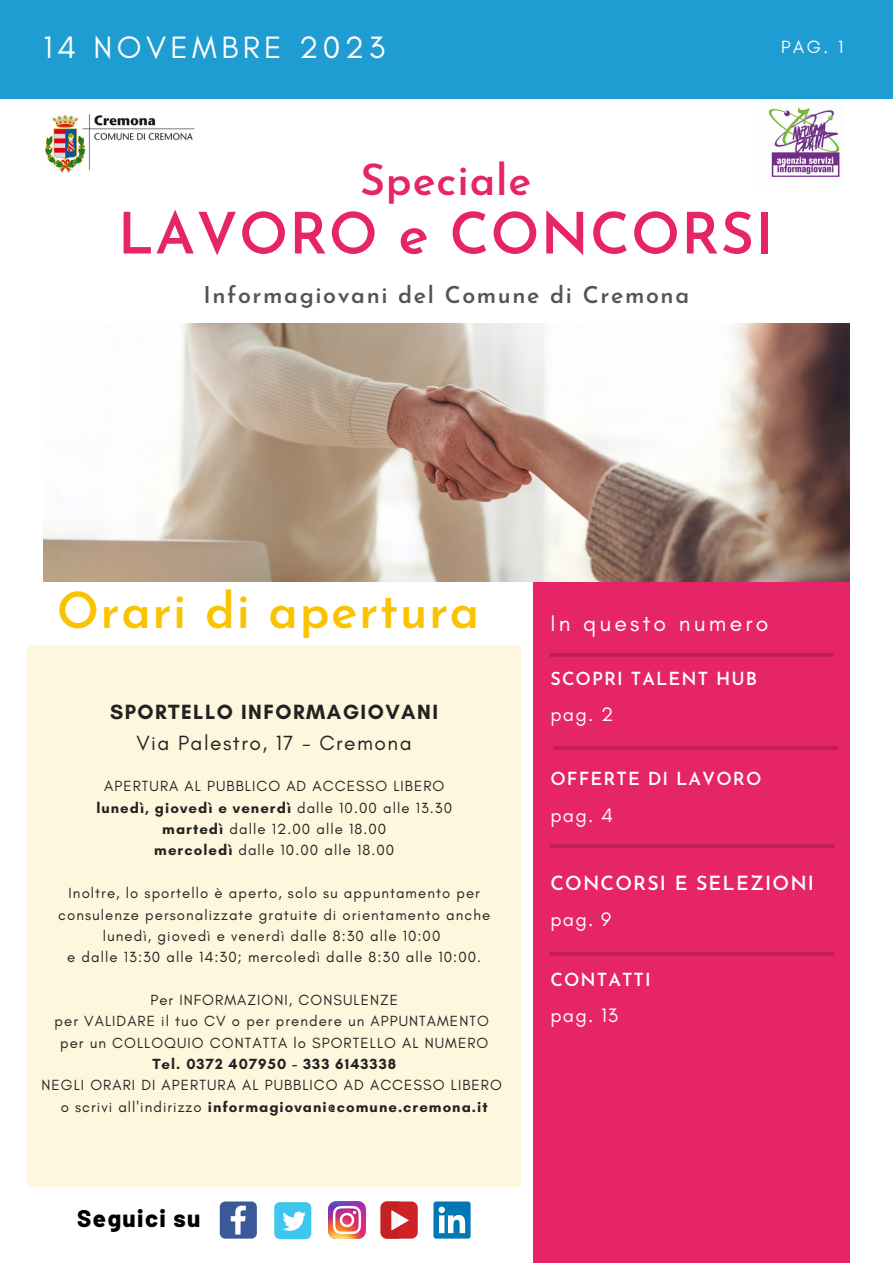
<style>
.page{position:relative;width:893px;height:1264px;background:#fff}
.page>*{position:absolute;margin:0;border:0;box-sizing:border-box;transform-origin:0 0}
.t1{font:600 57.3px "Josefin Sans";letter-spacing:.02em;color:#e62468}
.t2{font:600 49.5px "Josefin Sans";letter-spacing:.03em;color:#fac300}
.t3{font:600 42.9px "Josefin Sans";letter-spacing:.02em;color:#e62468}
.t4{font:31.5px "Glacial Indifference";letter-spacing:.14em;color:#fff}
.t5{font:800 24px "Barlow";letter-spacing:.06em;color:#000}
.t6{font:600 23.1px "Josefin Sans";letter-spacing:.07em;color:#545454}
.t7{font:23.1px "Glacial Indifference";letter-spacing:.14em;color:#fff}
.t8{font:700 21px "Glacial Indifference";letter-spacing:.07em;color:#222}
.t9{font:21px "Glacial Indifference";letter-spacing:.07em;color:#222}
.t10{font:19.8px "Glacial Indifference";letter-spacing:.06em;color:#fffff9}
.t11{font:600 19.5px "Josefin Sans";letter-spacing:.06em;color:#fffff9}
.t12{font:600 18px "Josefin Sans";letter-spacing:.06em;color:#fffff9}
.t13{font:18px "Glacial Indifference";color:#fff}
.t14{font:15px/21.3px "Glacial Indifference";letter-spacing:.07em;color:#222;text-align:center}
.t15{font:700 15px "Glacial Indifference";letter-spacing:.07em;color:#222}
.s1{font-weight:400}
.s2{font-weight:700}
</style>
<div class="page">
<div style="left:533px;top:581px;width:316px;height:681px;background:#e62468"></div>
<img style="left:44px;top:323px;width:804px;height:258px">
<div style="left:0;top:0;width:892px;height:98px;background:#1f9cd1"></div>
<div style="left:27px;top:645px;width:494px;height:541px;background:#fef7de"></div>
<div style="left:380px;top:1201px;width:37px;height:37px;background:#cf2224;border-radius:6px"></div>
<svg style="left:380px;top:1201px;width:29px;height:37px"></svg>
<svg style="left:220px;top:1201px;width:37px;height:37px"></svg>
<div style="left:274px;top:1202px;width:37px;height:37px;background:#3fc6ee;border-radius:6px"></div>
<svg style="left:282px;top:1211px;width:24px;height:19px"></svg>
<img style="left:328px;top:1201px;width:37px;height:37px">
<div style="left:433px;top:1201px;width:37px;height:37px;background:#0177b5;border-radius:3px"></div>
<svg style="left:438px;top:1206px;width:27px;height:27px"></svg>
<img style="left:768px;top:107px;width:72px;height:70px">
<img style="left:46px;top:114px;width:148px;height:59px">
<hr style="left:549px;top:653px;width:285px;height:3px;background:#000">
<hr style="left:553px;top:746px;width:284px;height:3px;background:#000">
<hr style="left:549px;top:952px;width:285px;height:3px;background:#000">
<hr style="left:550px;top:844px;width:285px;height:3px;background:#000">
<p class="t4" style="left:44px;top:28px;width:343px">14 NOVEMBRE 2023</p>
<p class="t13" style="left:781px;top:36px;width:64px">PAG. 1</p>
<p class="t3" style="left:360px;top:163px;width:173px">Speciale</p>
<p class="t1" style="left:118px;top:210px;width:657px">LAVORO e CONCORSI</p>
<p class="t6" style="left:203px;top:286px;width:487px">Informagiovani del Comune di Cremona</p>
<p class="t2" style="left:57px;top:591px;width:424px">Orari di apertura</p>
<p class="t8" style="left:110px;top:699px;width:329px">SPORTELLO INFORMAGIOVANI</p>
<p class="t9" style="left:136px;top:729px;width:277px">Via Palestro, 17 - Cremona</p>
<p class="t14" style="left:104px;top:775px;width:342px">APERTURA AL PUBBLICO AD ACCESSO LIBERO</p>
<p class="t15" style="left:96px;top:798px;width:357px">lunedì, giovedì e venerdì <span class="s1">dalle 10.00 alle 13.30</span></p>
<p class="t14" style="left:154px;top:839px;width:241px"><span class="s2">mercoledì</span> dalle 10.00 alle 18.00</p>
<p class="t14" style="left:58px;top:882px;width:433px">Inoltre, lo sportello è aperto, solo su appuntamento per consulenze personalizzate gratuite di orientamento anche lunedì, giovedì e venerdì dalle 8:30 alle 10:00</p>
<p class="t14" style="left:67px;top:946px;width:415px">e dalle 13:30 alle 14:30; mercoledì dalle 8:30 alle 10:00.</p>
<p class="t14" style="left:150px;top:989px;width:249px">Per INFORMAZIONI, CONSULENZE</p>
<p class="t14" style="left:55px;top:1010px;width:436px">per VALIDARE il tuo CV o per prendere un APPUNTAMENTO</p>
<p class="t14" style="left:60px;top:1031px;width:430px">per un COLLOQUIO CONTATTA lo SPORTELLO AL NUMERO</p>
<p class="t14" style="left:162px;top:818px;width:225px"><span class="s2">martedì</span> dalle 12.00 alle 18.00</p>
<p class="t15" style="left:152px;top:1054px;width:245px">Tel. 0372 407950 - 333 6143338</p>
<p class="t14" style="left:41px;top:1074px;width:462px">NEGLI ORARI DI APERTURA AL PUBBLICO AD ACCESSO LIBERO</p>
<p class="t15" style="left:61px;top:1097px;width:428px"><span class="s1">o scrivi all'indirizzo</span> informagiovani@comune.cremona.it</p>
<p class="t5" style="left:77px;top:1202px;width:125px">Seguici su</p>
<p class="t7" style="left:550px;top:609px;width:220px">In questo numero</p>
<p class="t12" style="left:550px;top:671px;width:208px">SCOPRI TALENT HUB</p>
<p class="t10" style="left:550px;top:702px;width:64px">pag. 2</p>
<p class="t12" style="left:550px;top:771px;width:212px">OFFERTE DI LAVORO</p>
<p class="t10" style="left:550px;top:802px;width:64px">pag. 4</p>
<p class="t11" style="left:550px;top:875px;width:265px">CONCORSI E SELEZIONI</p>
<p class="t10" style="left:550px;top:907px;width:62px">pag. 9</p>
<p class="t12" style="left:550px;top:972px;width:102px">CONTATTI</p>
<p class="t10" style="left:550px;top:1003px;width:69px">pag. 13</p>
</div>
